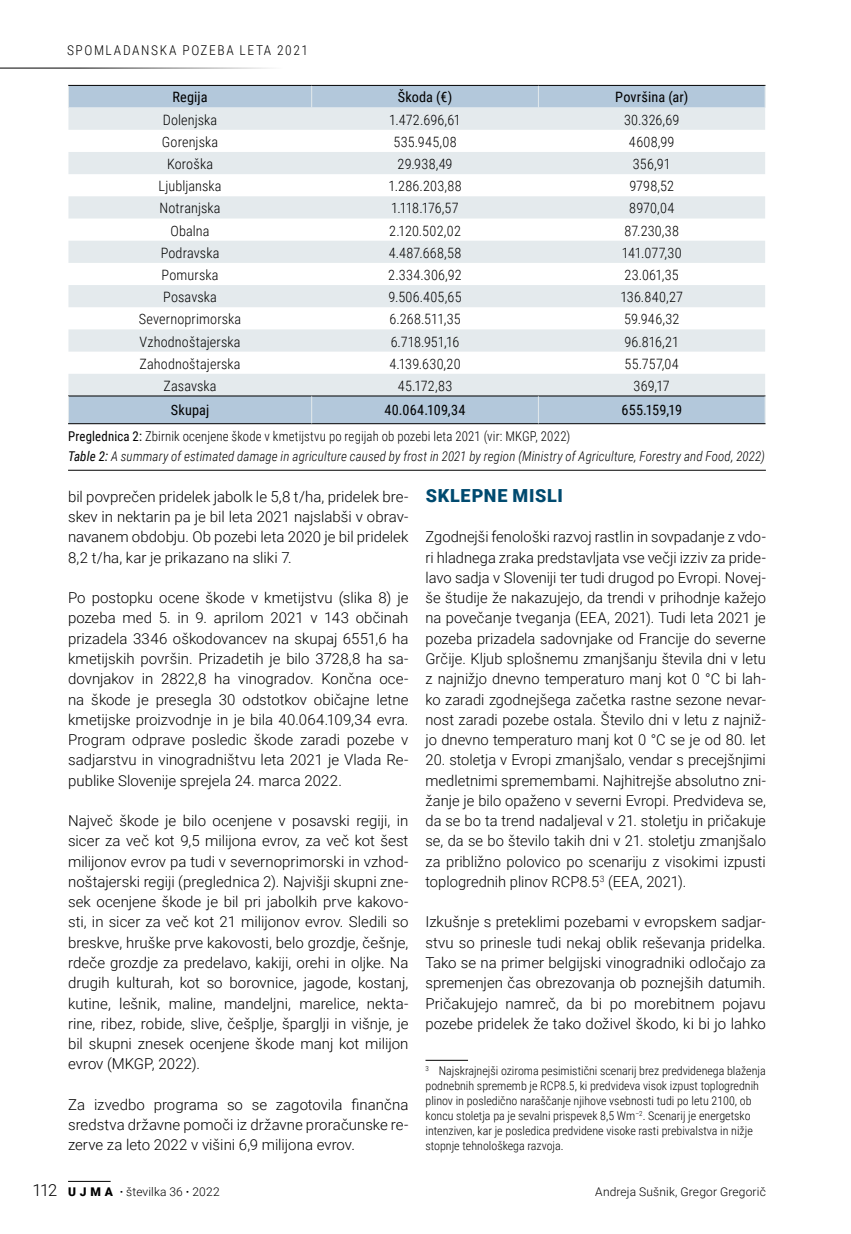
<style>
.page{position:relative;width:851px;height:1234px;background:#fff}
.page>*{position:absolute;margin:0;border:0;box-sizing:border-box;transform-origin:0 0}
._01_Naslov_Mo__12_bl{font:900 18px "Roboto";letter-spacing:.04em;color:#004a6f}
._00_normal_10pt_SLO{font:300 15px/20.2px "Roboto";color:#000;text-align:justify}
._00_Tabela_celice{font:300 14.25px "Roboto Condensed";letter-spacing:.01em;color:#000}
._00_Tabela_HEADER{font:14.25px "Roboto Condensed";letter-spacing:.01em;color:#000}
._06_podpis_pod_sliko{font:italic 300 13.5px "Roboto Condensed";letter-spacing:.01em;color:#000;scale:.96 1}
._06_podpis_pod_sliko-2{font:300 13.5px "Roboto Condensed";letter-spacing:.015em;color:#000;scale:.95 1}
._06_podpis_pod_sliko-3{font:300 13.5px "Roboto Condensed";letter-spacing:.12em;color:#000}
.Footnote{font:300 12px/15px "Roboto Condensed";color:#000}
.t1{font:300 12px "Roboto";letter-spacing:.015em;color:#000}
.s1{font-weight:400}
.s2{font-size:16.5px}
.s3{font-weight:900}
.s4{font-weight:700}
</style>
<div class="page">
<hr style="left:425px;top:1059px;width:43px;height:1px;background:#000">
<div style="left:69px;top:86px;width:695px;height:337px;background:#b3c8db"></div>
<svg style="left:68px;top:108px;width:697px;height:287px;fill:#e4eaed"></svg>
<svg style="left:311px;top:86px;width:1px;height:22px"></svg>
<svg style="left:538px;top:86px;width:1px;height:22px"></svg>
<hr style="left:68px;top:85px;width:243px;height:1px;background:#000">
<hr style="left:311px;top:85px;width:227px;height:1px;background:#000">
<hr style="left:538px;top:85px;width:227px;height:1px;background:#000">
<svg style="left:68px;top:86px;width:1px;height:22px"></svg>
<svg style="left:764px;top:86px;width:1px;height:22px"></svg>
<hr style="left:68px;top:395px;width:243px;height:1px;background:#000">
<hr style="left:311px;top:395px;width:227px;height:1px;background:#000">
<hr style="left:538px;top:395px;width:227px;height:1px;background:#000">
<svg style="left:68px;top:396px;width:1px;height:27px"></svg>
<svg style="left:764px;top:396px;width:1px;height:27px"></svg>
<hr style="left:68px;top:423px;width:243px;height:1px;background:#000">
<hr style="left:311px;top:423px;width:227px;height:1px;background:#000">
<hr style="left:538px;top:423px;width:227px;height:1px;background:#000">
<svg style="left:311px;top:396px;width:1px;height:27px"></svg>
<svg style="left:538px;top:396px;width:1px;height:27px"></svg>
<hr style="left:68px;top:470px;width:697px;height:1px;background:#000">
<hr style="left:0;top:68px;width:285px;height:1px;background:#000">
<hr style="left:68px;top:1180px;width:43px;height:1px;background:#000">
<p class="_06_podpis_pod_sliko-3" style="left:67px;top:41px;width:242px">SPOMLADANSKA POZEBA LETA 2021</p>
<p class="_00_Tabela_HEADER" style="left:172px;top:87px;width:37px">Regija</p>
<p class="_00_Tabela_HEADER" style="left:397px;top:87px;width:56px">Škoda (€)</p>
<p class="_00_Tabela_HEADER" style="left:615px;top:87px;width:74px">Površina (ar)</p>
<p class="_00_Tabela_celice" style="left:163px;top:110px;width:56px">Dolenjska</p>
<p class="_00_Tabela_celice" style="left:389px;top:110px;width:73px">1.472.696,61</p>
<p class="_00_Tabela_celice" style="left:624px;top:110px;width:57px">30.326,69</p>
<p class="_00_Tabela_celice" style="left:162px;top:132px;width:58px">Gorenjska</p>
<p class="_00_Tabela_celice" style="left:393px;top:132px;width:65px">535.945,08</p>
<p class="_00_Tabela_celice" style="left:629px;top:132px;width:47px">4608,99</p>
<p class="_00_Tabela_celice" style="left:167px;top:154px;width:48px">Koroška</p>
<p class="_00_Tabela_celice" style="left:397px;top:154px;width:56px">29.938,49</p>
<p class="_00_Tabela_celice" style="left:632px;top:154px;width:39px">356,91</p>
<p class="_00_Tabela_celice" style="left:158px;top:176px;width:65px">Ljubljanska</p>
<p class="_00_Tabela_celice" style="left:388px;top:176px;width:75px">1.286.203,88</p>
<p class="_00_Tabela_celice" style="left:629px;top:176px;width:46px">9798,52</p>
<p class="_00_Tabela_celice" style="left:159px;top:198px;width:62px">Notranjska</p>
<p class="_00_Tabela_celice" style="left:391px;top:198px;width:69px">1.118.176,57</p>
<p class="_00_Tabela_celice" style="left:629px;top:198px;width:47px">8970,04</p>
<p class="_00_Tabela_celice" style="left:170px;top:220px;width:41px">Obalna</p>
<p class="_00_Tabela_celice" style="left:389px;top:220px;width:73px">2.120.502,02</p>
<p class="_00_Tabela_celice" style="left:624px;top:220px;width:56px">87.230,38</p>
<p class="_00_Tabela_celice" style="left:161px;top:243px;width:60px">Podravska</p>
<p class="_00_Tabela_celice" style="left:388px;top:243px;width:74px">4.487.668,58</p>
<p class="_00_Tabela_celice" style="left:621px;top:243px;width:61px">141.077,30</p>
<p class="_00_Tabela_celice" style="left:162px;top:265px;width:58px">Pomurska</p>
<p class="_00_Tabela_celice" style="left:388px;top:265px;width:75px">2.334.306,92</p>
<p class="_00_Tabela_celice" style="left:624px;top:265px;width:56px">23.061,35</p>
<p class="_00_Tabela_celice" style="left:163px;top:287px;width:55px">Posavska</p>
<p class="_00_Tabela_celice" style="left:388px;top:287px;width:75px">9.506.405,65</p>
<p class="_00_Tabela_celice" style="left:620px;top:287px;width:64px">136.840,27</p>
<p class="_00_Tabela_celice" style="left:139px;top:309px;width:104px">Severnoprimorska</p>
<p class="_00_Tabela_celice" style="left:389px;top:309px;width:73px">6.268.511,35</p>
<p class="_00_Tabela_celice" style="left:624px;top:309px;width:57px">59.946,32</p>
<p class="_00_Tabela_celice" style="left:140px;top:331px;width:102px">Vzhodnoštajerska</p>
<p class="_00_Tabela_celice" style="left:390px;top:331px;width:70px">6.718.951,16</p>
<p class="_00_Tabela_celice" style="left:624px;top:331px;width:56px">96.816,21</p>
<p class="_00_Tabela_celice" style="left:139px;top:353px;width:103px">Zahodnoštajerska</p>
<p class="_00_Tabela_celice" style="left:389px;top:353px;width:73px">4.139.630,20</p>
<p class="_00_Tabela_celice" style="left:624px;top:353px;width:56px">55.757,04</p>
<p class="_00_Tabela_celice" style="left:163px;top:376px;width:55px">Zasavska</p>
<p class="_00_Tabela_celice" style="left:397px;top:376px;width:56px">45.172,83</p>
<p class="_00_Tabela_celice" style="left:633px;top:376px;width:38px">369,17</p>
<p class="_00_Tabela_HEADER" style="left:171px;top:400px;width:40px">Skupaj</p>
<p class="_00_Tabela_HEADER" style="left:384px;top:400px;width:83px">40.064.109,34</p>
<p class="_00_Tabela_HEADER" style="left:621px;top:400px;width:62px">655.159,19</p>
<p class="_06_podpis_pod_sliko-2" style="left:68px;top:426px;width:530px"><span class="s1">Preglednica 2:</span> Zbirnik ocenjene škode v kmetijstvu po regijah ob pozebi leta 2021 (vir: MKGP, 2022)</p>
<p class="_06_podpis_pod_sliko" style="left:68px;top:447px;width:727px"><span class="s1">Table 2:</span> A summary of estimated damage in agriculture caused by frost in 2021 by region (Ministry of Agriculture, Forestry and Food, 2022)</p>
<p class="_00_normal_10pt_SLO" style="left:68px;top:486px;width:342px">bil povprečen pridelek jabolk le 5,8 t/ha, pridelek bre&shy;skev in nektarin pa je bil leta 2021 najslabši v obrav&shy;navanem obdobju. Ob pozebi leta 2020 je bil pridelek 8,2 t/ha, kar je prikazano na sliki 7.</p>
<p class="_00_normal_10pt_SLO" style="left:68px;top:587px;width:342px">Po postopku ocene škode v kmetijstvu (slika 8) je pozeba med 5. in 9. aprilom 2021 v 143 občinah prizadela 3346 oškodovancev na skupaj 6551,6 ha kmetijskih površin. Prizadetih je bilo 3728,8 ha sa&shy;dovnjakov in 2822,8 ha vinogradov. Končna oce&shy;na škode je presegla 30 odstotkov običajne letne kmetijske proizvodnje in je bila 40.064.109,34 evra.<br>Program odprave posledic škode zaradi pozebe v sadjarstvu in vinogradništvu leta 2021 je Vlada Re&shy;publike Slovenije sprejela 24. marca 2022.</p>
<p class="_00_normal_10pt_SLO" style="left:68px;top:810px;width:342px">Največ škode je bilo ocenjene v posavski regiji, in sicer za več kot 9,5 milijona evrov, za več kot šest milijonov evrov pa tudi v severnoprimorski in vzhod&shy;noštajerski regiji (preglednica 2). Najvišji skupni zne&shy;sek ocenjene škode je bil pri jabolkih prve kakovo&shy;sti, in sicer za več kot 21 milijonov evrov. Sledili so breskve, hruške prve kakovosti, belo grozdje, češnje, rdeče grozdje za predelavo, kakiji, orehi in oljke. Na drugih kulturah, kot so borovnice, jagode, kostanj, kutine, lešnik, maline, mandeljni, marelice, nekta&shy;rine, ribez, robide, slive, češplje, šparglji in višnje, je bil skupni znesek ocenjene škode manj kot milijon evrov (MKGP, 2022).</p>
<p class="_00_normal_10pt_SLO" style="left:68px;top:1093px;width:342px">Za izvedbo programa so se zagotovila finančna sredstva državne pomoči iz državne proračunske re&shy;zerve za leto 2022 v višini 6,9 milijona evrov.</p>
<p class="t1" style="left:32px;top:1183px;width:189px"><span class="s2">112</span> <span class="s3">U J M A</span> <span class="s4">·</span> številka 36 <span class="s4">·</span> 2022</p>
<p class="_01_Naslov_Mo__12_bl" style="left:426px;top:483px;width:138px">SKLEPNE MISLI</p>
<p class="_00_normal_10pt_SLO" style="left:425px;top:526px;width:342px">Zgodnejši fenološki razvoj rastlin in sovpadanje z vdo&shy;ri hladnega zraka predstavljata vse večji izziv za pride&shy;lavo sadja v Sloveniji ter tudi drugod po Evropi. Novej&shy;še študije že nakazujejo, da trendi v prihodnje kažejo na povečanje tveganja (EEA, 2021). Tudi leta 2021 je pozeba prizadela sadovnjake od Francije do severne Grčije. Kljub splošnemu zmanjšanju števila dni v letu z najnižjo dnevno temperaturo manj kot 0 °C bi lah&shy;ko zaradi zgodnejšega začetka rastne sezone nevar&shy;nost zaradi pozebe ostala. Število dni v letu z najniž&shy;jo dnevno temperaturo manj kot 0 °C se je od 80. let</p>
<p class="_00_normal_10pt_SLO" style="left:425px;top:749px;width:342px">20. stoletja v Evropi zmanjšalo, vendar s precejšnjimi medletnimi spremembami. Najhitrejše absolutno zni&shy;žanje je bilo opaženo v severni Evropi. Predvideva se, da se bo ta trend nadaljeval v 21. stoletju in pričakuje se, da se bo število takih dni v 21. stoletju zmanjšalo za približno polovico po scenariju z visokimi izpusti toplogrednih plinov RCP8.5<sup>3</sup> (EEA, 2021).</p>
<p class="_00_normal_10pt_SLO" style="left:425px;top:911px;width:342px">Izkušnje s preteklimi pozebami v evropskem sadjar&shy;stvu so prinesle tudi nekaj oblik reševanja pridelka.<br>Tako se na primer belgijski vinogradniki odločajo za spremenjen čas obrezovanja ob poznejših datumih.<br>Pričakujejo namreč, da bi po morebitnem pojavu pozebe pridelek že tako doživel škodo, ki bi jo lahko</p>
<p class="Footnote" style="left:425px;top:1062px;width:341px"><sup>3</sup> Najskrajnejši oziroma pesimistični scenarij brez predvidenega blaženja podnebnih sprememb je RCP8.5, ki predvideva visok izpust toplogrednih plinov in posledično naraščanje njihove vsebnosti tudi po letu 2100, ob koncu stoletja pa je sevalni prispevek 8,5 Wm<sup>–2</sup>. Scenarij je energetsko intenziven, kar je posledica predvidene visoke rasti prebivalstva in nižje stopnje tehnološkega razvoja.</p>
<p class="t1" style="left:595px;top:1183px;width:172px">Andreja Sušnik, Gregor Gregorič</p>
</div>
